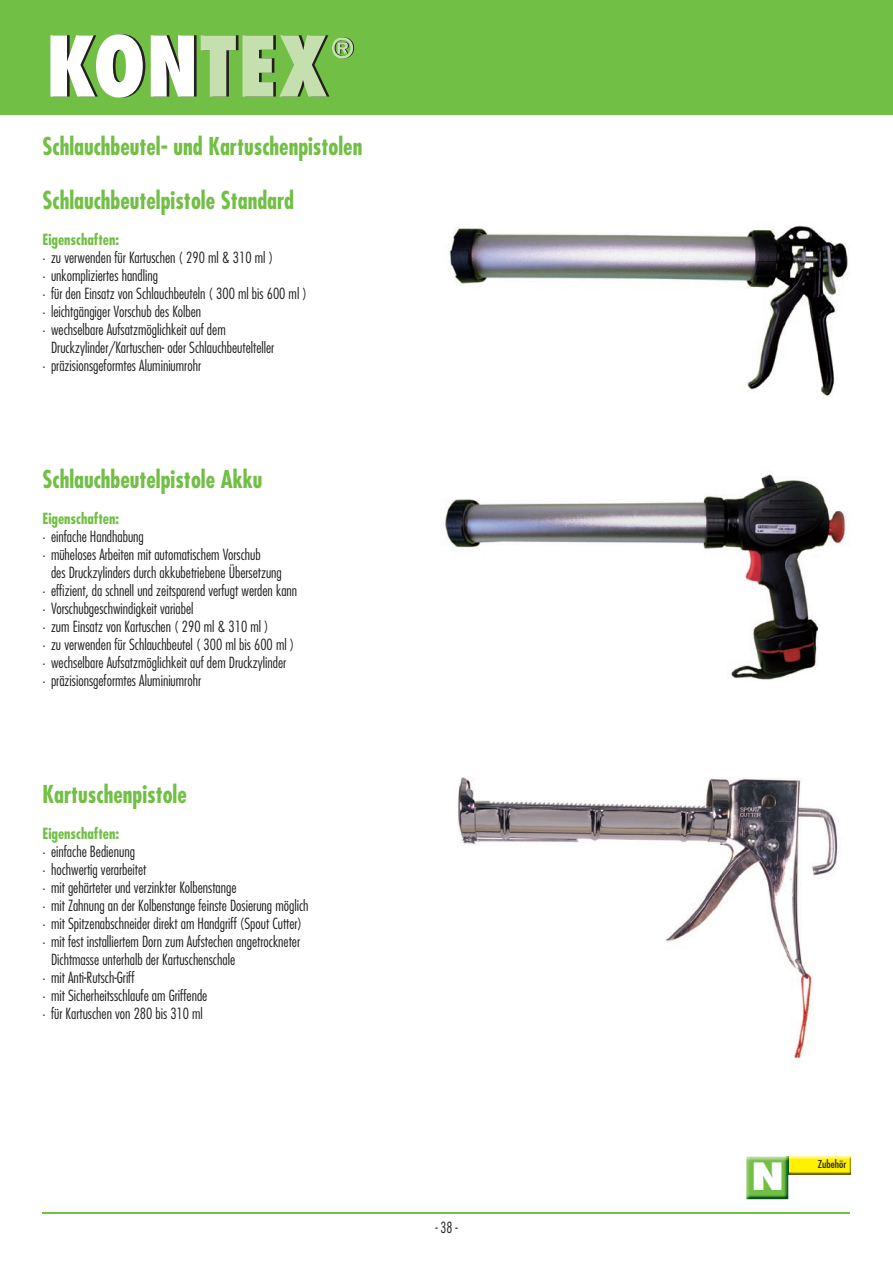
<style>
.page{position:relative;width:893px;height:1263px;background:#fff}
.page>*{position:absolute;margin:0;border:0;box-sizing:border-box;transform-origin:0 0}
.t1{font:800 36.6px "Futura";color:#fff}
.t2{font:700 condensed 24px "Futura";color:#71bf44;scale:.95 1}
.t3{font:300 condensed 15px "Futura";color:#231f20}
.t4{font:700 condensed 15px "Futura";color:#71bf44}
.t5{font:300 condensed 15px "Futura";color:#231f20;scale:.95 1}
.t6{font:condensed 10.5px "Futura";color:#231f20;scale:1.07 1}
</style>
<div class="page">
<div style="left:0;top:0;width:893px;height:115px;background:#71bf44"></div>
<svg style="left:50px;top:34px;width:305px;height:64px"></svg>
<hr style="left:43px;top:1212px;width:807px;height:1px;background:#71bf44">
<img style="left:458px;top:777px;width:380px;height:282px">
<img style="left:448px;top:225px;width:401px;height:172px">
<img style="left:789px;top:1157px;width:61px;height:17px">
<img style="left:746px;top:1157px;width:42px;height:42px">
<svg style="left:787px;top:1157px;width:2px;height:17px"></svg>
<img style="left:445px;top:474px;width:401px;height:206px">
<h2 class="t2" style="left:43px;top:131px;width:338px">schlauchbeutel- und kartuschenpistolen</h2>
<h2 class="t2" style="left:43px;top:185px;width:266px">schlauchbeutelpistole standard</h2>
<p class="t4" style="left:43px;top:230px;width:78px">eigenschaften:</p>
<p class="t3" style="left:43px;top:248px;width:232px">· zu verwenden für Kartuschen ( 290 ml &amp; 310 ml )</p>
<p class="t3" style="left:43px;top:266px;width:117px">· unkompliziertes handling</p>
<p class="t3" style="left:43px;top:284px;width:266px">· für den Einsatz von Schlauchbeuteln ( 300 ml bis 600 ml )</p>
<p class="t3" style="left:43px;top:302px;width:160px">· leichtgängiger Vorschub des Kolben</p>
<p class="t3" style="left:43px;top:320px;width:185px">· wechselbare Aufsatzmöglichkeit auf dem</p>
<p class="t3" style="left:51px;top:338px;width:225px">Druckzylinder/Kartuschen- oder Schlauchbeutelteller</p>
<p class="t3" style="left:43px;top:356px;width:160px">· präzisionsgeformtes Aluminiumrohr</p>
<h2 class="t2" style="left:43px;top:464px;width:233px">schlauchbeutelpistole akku</h2>
<p class="t4" style="left:43px;top:509px;width:78px">eigenschaften:</p>
<p class="t3" style="left:43px;top:527px;width:103px">· einfache Handhabung</p>
<p class="t3" style="left:43px;top:545px;width:220px">· müheloses Arbeiten mit automatischem Vorschub</p>
<p class="t3" style="left:51px;top:563px;width:232px">des Druckzylinders durch akkubetriebene Übersetzung</p>
<p class="t3" style="left:43px;top:581px;width:256px">· effizient, da schnell und zeitsparend verfugt werden kann</p>
<p class="t3" style="left:43px;top:599px;width:152px">· Vorschubgeschwindigkeit variabel</p>
<p class="t3" style="left:43px;top:617px;width:228px">· zum Einsatz von Kartuschen ( 290 ml &amp; 310 ml )</p>
<p class="t3" style="left:43px;top:635px;width:253px">· zu verwenden für Schlauchbeutel ( 300 ml bis 600 ml )</p>
<p class="t3" style="left:43px;top:653px;width:245px">· wechselbare Aufsatzmöglichkeit auf dem Druckzylinder</p>
<p class="t3" style="left:43px;top:671px;width:160px">· präzisionsgeformtes Aluminiumrohr</p>
<h2 class="t2" style="left:43px;top:779px;width:153px">kartuschenpistole</h2>
<p class="t4" style="left:43px;top:824px;width:78px">eigenschaften:</p>
<p class="t3" style="left:43px;top:842px;width:94px">· einfache Bedienung</p>
<p class="t3" style="left:43px;top:860px;width:105px">· hochwertig verarbeitet</p>
<p class="t3" style="left:43px;top:878px;width:196px">· mit gehärteter und verzinkter Kolbenstange</p>
<p class="t3" style="left:43px;top:896px;width:268px">· mit Zahnung an der Kolbenstange feinste Dosierung möglich</p>
<p class="t3" style="left:43px;top:914px;width:261px">· mit Spitzenabschneider direkt am Handgriff (Spout Cutter)</p>
<p class="t3" style="left:43px;top:932px;width:259px">· mit fest installiertem Dorn zum Aufstechen angetrockneter</p>
<p class="t3" style="left:51px;top:950px;width:186px">Dichtmasse unterhalb der Kartuschenschale</p>
<p class="t3" style="left:43px;top:968px;width:94px">· mit Anti-Rutsch-Griff</p>
<p class="t3" style="left:43px;top:986px;width:166px">· mit Sicherheitsschlaufe am Griffende</p>
<p class="t3" style="left:43px;top:1004px;width:162px">· für Kartuschen von 280 bis 310 ml</p>
<p class="t5" style="left:435px;top:1218px;width:25px">- 38 -</p>
<h1 class="t1" style="left:752px;top:1154px;width:33px">N</h1>
<p class="t6" style="left:818px;top:1158px;width:28px">Zubehör</p>
</div>
